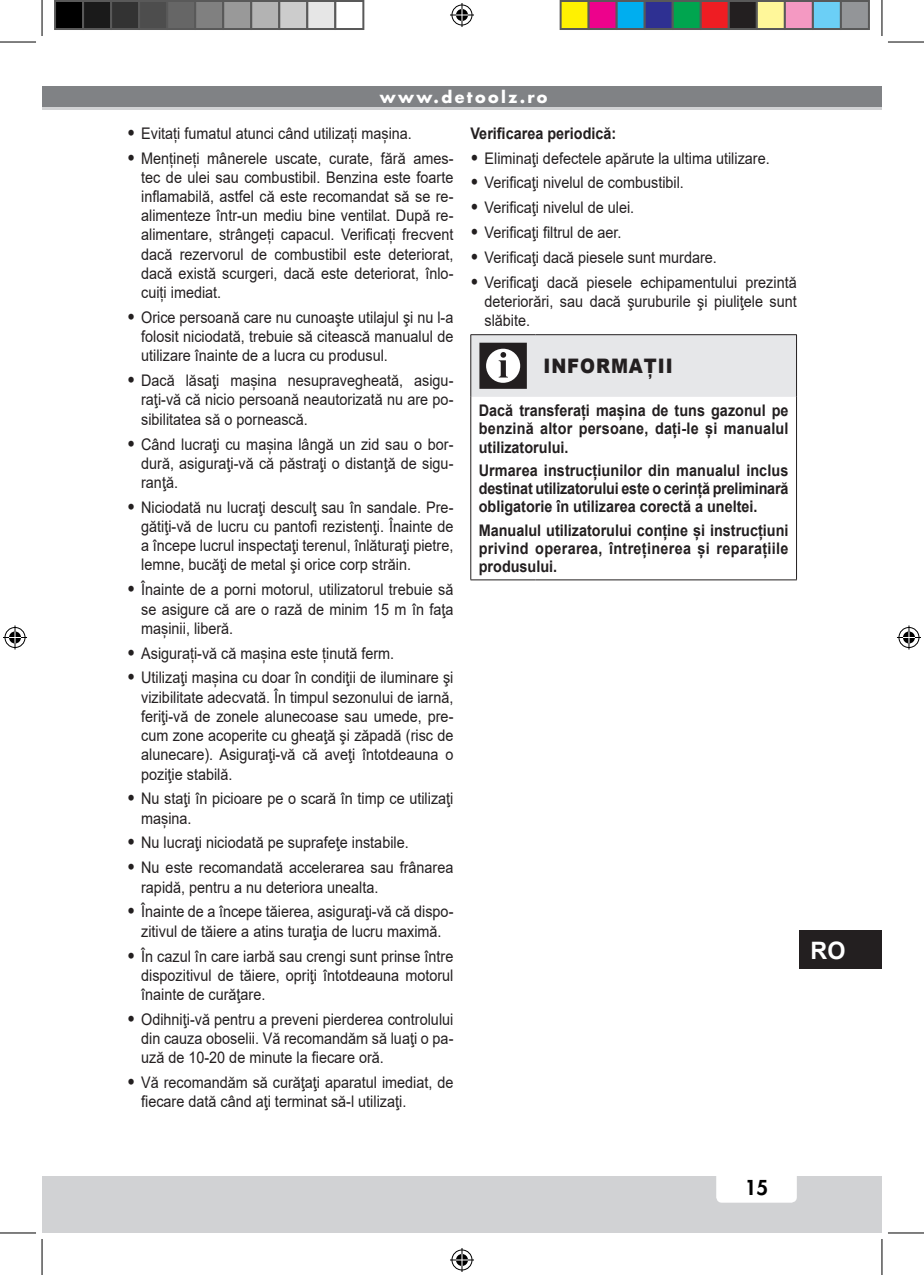
<style>
.page{position:relative;width:924px;height:1275px;background:#fff}
.page>*{position:absolute;margin:0;border:0;box-sizing:border-box;transform-origin:0 0}
.t1{font:700 24px "Arial";color:#fff}
.Attenzione_titolo{font:900 20px "Arial";letter-spacing:.05em;color:#231f20;scale:.9 1}
.t2{font:800 20px "Futura";color:#000}
.t3{font:16px/19.2px "Arial";color:#231f20;text-align:justify;scale:.9 1}
.Avvertimento{font:700 16px/18px "Arial";color:#231f20;text-align:justify;scale:.9 1}
.Testo_normale{font:700 16px "Arial";color:#231f20;scale:.9 1}
.t4{font:700 16px "Futura";letter-spacing:.15em;color:#fff}
.s1{font-weight:900;font-size:18px}
</style>
<div class="page">
<div style="left:42px;top:1176px;width:839px;height:57px;background:#d1d2d4"></div>
<div style="left:716px;top:1162px;width:80px;height:40px;background:#fff;border-radius:6px"></div>
<div style="left:42px;top:86px;width:839px;height:24px;background:#808285"></div>
<hr style="left:42px;top:107px;width:839px;height:3px;background:#d1d2d4">
<div style="left:799px;top:930px;width:82px;height:39px;background:#231f20"></div>
<hr style="left:795px;top:397px;width:1px;height:182px;background:#231f20">
<hr style="left:470px;top:334px;width:65px;height:1px;background:#231f20">
<hr style="left:535px;top:334px;width:261px;height:1px;background:#231f20">
<hr style="left:470px;top:397px;width:1px;height:182px;background:#231f20">
<hr style="left:470px;top:579px;width:65px;height:1px;background:#231f20">
<hr style="left:535px;top:579px;width:261px;height:1px;background:#231f20">
<svg style="left:470px;top:335px;width:326px;height:62px;background:#d8d8da"></svg>
<hr style="left:0;top:42px;width:36px;height:1px;background:#000">
<hr style="left:887px;top:42px;width:36px;height:1px;background:#000">
<hr style="left:0;top:1232px;width:36px;height:1px;background:#000">
<hr style="left:887px;top:1232px;width:36px;height:1px;background:#000">
<hr style="left:42px;top:0;width:1px;height:36px;background:#000">
<hr style="left:42px;top:1239px;width:1px;height:36px;background:#000">
<hr style="left:881px;top:0;width:1px;height:36px;background:#000">
<hr style="left:881px;top:1239px;width:1px;height:36px;background:#000">
<svg style="left:450px;top:3px;width:24px;height:24px"></svg>
<svg style="left:450px;top:1248px;width:24px;height:24px"></svg>
<svg style="left:3px;top:625px;width:24px;height:24px"></svg>
<svg style="left:897px;top:625px;width:23px;height:24px"></svg>
<div style="left:55px;top:1px;width:28px;height:28px;background:#000"></div>
<div style="left:54px;top:0;width:30px;height:30px;border:2px solid #595959"></div>
<div style="left:83px;top:1px;width:28px;height:28px;background:#1a1a1a"></div>
<div style="left:82px;top:0;width:30px;height:30px;border:2px solid #595959"></div>
<div style="left:111px;top:1px;width:28px;height:28px;background:#333"></div>
<div style="left:110px;top:0;width:30px;height:30px;border:2px solid #595959"></div>
<div style="left:139px;top:1px;width:28px;height:28px;background:#4d4d4d"></div>
<div style="left:138px;top:0;width:30px;height:30px;border:2px solid #595959"></div>
<div style="left:167px;top:1px;width:28px;height:28px;background:#666"></div>
<div style="left:166px;top:0;width:30px;height:30px;border:2px solid #595959"></div>
<div style="left:195px;top:1px;width:28px;height:28px;background:#808080"></div>
<div style="left:194px;top:0;width:30px;height:30px;border:2px solid #595959"></div>
<div style="left:223px;top:1px;width:28px;height:28px;background:#999"></div>
<div style="left:222px;top:0;width:30px;height:30px;border:2px solid #595959"></div>
<div style="left:251px;top:1px;width:28px;height:28px;background:#b3b3b3"></div>
<div style="left:250px;top:0;width:30px;height:30px;border:2px solid #595959"></div>
<div style="left:279px;top:1px;width:28px;height:28px;background:#ccc"></div>
<div style="left:278px;top:0;width:30px;height:30px;border:2px solid #595959"></div>
<div style="left:307px;top:1px;width:28px;height:28px;background:#e6e6e6"></div>
<div style="left:306px;top:0;width:30px;height:30px;border:2px solid #595959"></div>
<div style="left:334px;top:0;width:30px;height:30px;border:2px solid #595959"></div>
<div style="left:560px;top:1px;width:28px;height:28px;background:#fff101"></div>
<div style="left:559px;top:0;width:30px;height:30px;border:2px solid #595959"></div>
<div style="left:588px;top:1px;width:28px;height:28px;background:#ed028c"></div>
<div style="left:587px;top:0;width:30px;height:30px;border:2px solid #595959"></div>
<div style="left:616px;top:1px;width:28px;height:28px;background:#00aeef"></div>
<div style="left:615px;top:0;width:30px;height:30px;border:2px solid #595959"></div>
<div style="left:644px;top:1px;width:28px;height:28px;background:#2e3092"></div>
<div style="left:643px;top:0;width:30px;height:30px;border:2px solid #595959"></div>
<div style="left:672px;top:1px;width:28px;height:28px;background:#00a54f"></div>
<div style="left:671px;top:0;width:30px;height:30px;border:2px solid #595959"></div>
<div style="left:700px;top:1px;width:28px;height:28px;background:#ee1d23"></div>
<div style="left:699px;top:0;width:30px;height:30px;border:2px solid #595959"></div>
<div style="left:728px;top:1px;width:28px;height:28px;background:#231f20"></div>
<div style="left:727px;top:0;width:30px;height:30px;border:2px solid #595959"></div>
<div style="left:756px;top:1px;width:28px;height:28px;background:#fff79a"></div>
<div style="left:755px;top:0;width:30px;height:30px;border:2px solid #595959"></div>
<div style="left:784px;top:1px;width:28px;height:28px;background:#f499c2"></div>
<div style="left:783px;top:0;width:30px;height:30px;border:2px solid #595959"></div>
<div style="left:812px;top:1px;width:28px;height:28px;background:#6bcff6"></div>
<div style="left:811px;top:0;width:30px;height:30px;border:2px solid #595959"></div>
<div style="left:840px;top:1px;width:28px;height:28px;background:#939598"></div>
<div style="left:839px;top:0;width:30px;height:30px;border:2px solid #595959"></div>
<p class="t4" style="left:380px;top:86px;width:169px">www.detoolz.ro</p>
<p class="t3" style="left:127px;top:123px;width:318px"><span class="s1">•</span> Evitați fumatul atunci când utilizați mașina.</p>
<p class="t3" style="left:141px;top:148px;width:348px;text-indent:-14px"><span class="s1">•</span> Mențineți mânerele uscate, curate, fără ames&shy;tec de ulei sau combustibil. Benzina este foarte inflamabilă, astfel că este recomandat să se re&shy;alimenteze într-un mediu bine ventilat. După re&shy;alimentare, strângeți capacul. Verificați frecvent dacă rezervorul de combustibil este deteriorat, dacă există scurgeri, dacă este deteriorat, înlo&shy;cuiți imediat.</p>
<p class="t3" style="left:141px;top:308px;width:348px;text-indent:-14px"><span class="s1">•</span> Orice persoană care nu cunoaşte utilajul şi nu l-a folosit niciodată, trebuie să citească manualul de utilizare înainte de a lucra cu produsul.</p>
<p class="t3" style="left:141px;top:371px;width:348px;text-indent:-14px"><span class="s1">•</span> Dacă lăsaţi mașina nesupravegheată, asigu&shy;raţi-vă că nicio persoană neautorizată nu are po&shy;sibilitatea să o pornească.</p>
<p class="t3" style="left:141px;top:434px;width:348px;text-indent:-14px"><span class="s1">•</span> Când lucraţi cu mașina lângă un zid sau o bor&shy;dură, asiguraţi-vă că păstraţi o distanţă de sigu&shy;ranţă.</p>
<p class="t3" style="left:141px;top:497px;width:348px;text-indent:-14px"><span class="s1">•</span> Niciodată nu lucraţi desculţ sau în sandale. Pre&shy;gătiţi-vă de lucru cu pantofi rezistenţi. Înainte de a începe lucrul inspectaţi terenul, înlăturaţi pietre, lemne, bucăţi de metal şi orice corp străin.</p>
<p class="t3" style="left:141px;top:580px;width:348px;text-indent:-14px"><span class="s1">•</span> Înainte de a porni motorul, utilizatorul trebuie să se asigure că are o rază de minim 15 m în faţa mașinii, liberă.</p>
<p class="t3" style="left:127px;top:643px;width:298px"><span class="s1">•</span> Asigurați-vă că mașina este ținută ferm.</p>
<p class="t3" style="left:141px;top:668px;width:348px;text-indent:-14px"><span class="s1">•</span> Utilizaţi mașina cu doar în condiţii de iluminare şi vizibilitate adecvată. În timpul sezonului de iarnă, feriţi-vă de zonele alunecoase sau umede, pre&shy;cum zone acoperite cu gheaţă şi zăpadă (risc de alunecare). Asiguraţi-vă că aveţi întotdeauna o poziţie stabilă.</p>
<p class="t3" style="left:141px;top:789px;width:348px;text-indent:-14px"><span class="s1">•</span> Nu staţi în picioare pe o scară în timp ce utilizaţi mașina.</p>
<p class="t3" style="left:127px;top:833px;width:314px"><span class="s1">•</span> Nu lucraţi niciodată pe suprafeţe instabile.</p>
<p class="t3" style="left:141px;top:858px;width:348px;text-indent:-14px"><span class="s1">•</span> Nu este recomandată accelerarea sau frânarea rapidă, pentru a nu deteriora unealta.</p>
<p class="t3" style="left:127px;top:902px;width:364px;text-align:center"><span class="s1">•</span> Înainte de a începe tăierea, asiguraţi-vă că dispo&shy;zitivul de tăiere a atins turaţia de lucru maximă.</p>
<p class="t3" style="left:141px;top:946px;width:348px;text-indent:-14px"><span class="s1">•</span> În cazul în care iarbă sau crengi sunt prinse între dispozitivul de tăiere, opriţi întotdeauna motorul înainte de curăţare.</p>
<p class="t3" style="left:141px;top:1009px;width:348px;text-indent:-14px"><span class="s1">•</span> Odihniţi-vă pentru a preveni pierderea controlului din cauza oboselii. Vă recomandăm să luaţi o pa&shy;uză de 10-20 de minute la fiecare oră.</p>
<p class="t3" style="left:141px;top:1072px;width:348px;text-indent:-14px"><span class="s1">•</span> Vă recomandăm să curăţaţi aparatul imediat, de fiecare dată când aţi terminat să-l utilizaţi.</p>
<p class="Testo_normale" style="left:470px;top:122px;width:163px">Verificarea periodică:</p>
<p class="t3" style="left:470px;top:148px;width:334px"><span class="s1">•</span> Eliminaţi defectele apărute la ultima utilizare.</p>
<p class="t3" style="left:470px;top:173px;width:238px"><span class="s1">•</span> Verificaţi nivelul de combustibil.</p>
<p class="t3" style="left:470px;top:198px;width:183px"><span class="s1">•</span> Verificaţi nivelul de ulei.</p>
<p class="t3" style="left:470px;top:223px;width:169px"><span class="s1">•</span> Verificaţi filtrul de aer.</p>
<p class="t3" style="left:470px;top:248px;width:275px"><span class="s1">•</span> Verificaţi dacă piesele sunt murdare.</p>
<p class="t3" style="left:484px;top:273px;width:348px;text-indent:-14px"><span class="s1">•</span> Verificaţi dacă piesele echipamentului prezintă deteriorări, sau dacă şuruburile şi piuliţele sunt slăbite.</p>
<p class="Attenzione_titolo" style="left:543px;top:351px;width:145px">INFORMAȚII</p>
<p class="Avvertimento" style="left:478px;top:402px;width:345px">Dacă transferați mașina de tuns gazonul pe benzină altor persoane, dați-le și manualul utilizatorului.</p>
<p class="Avvertimento" style="left:478px;top:462px;width:345px">Urmarea instrucțiunilor din manualul inclus destinat utilizatorului este o cerință preliminară obligatorie în utilizarea corectă a uneltei.</p>
<p class="Avvertimento" style="left:478px;top:521px;width:345px">Manualul utilizatorului conține și instrucțiuni privind operarea, întreținerea și reparațiile produsului.</p>
<h1 class="t1" style="left:810px;top:933px;width:36px">RO</h1>
<p class="t2" style="left:744px;top:1174px;width:25px">15</p>
</div>
